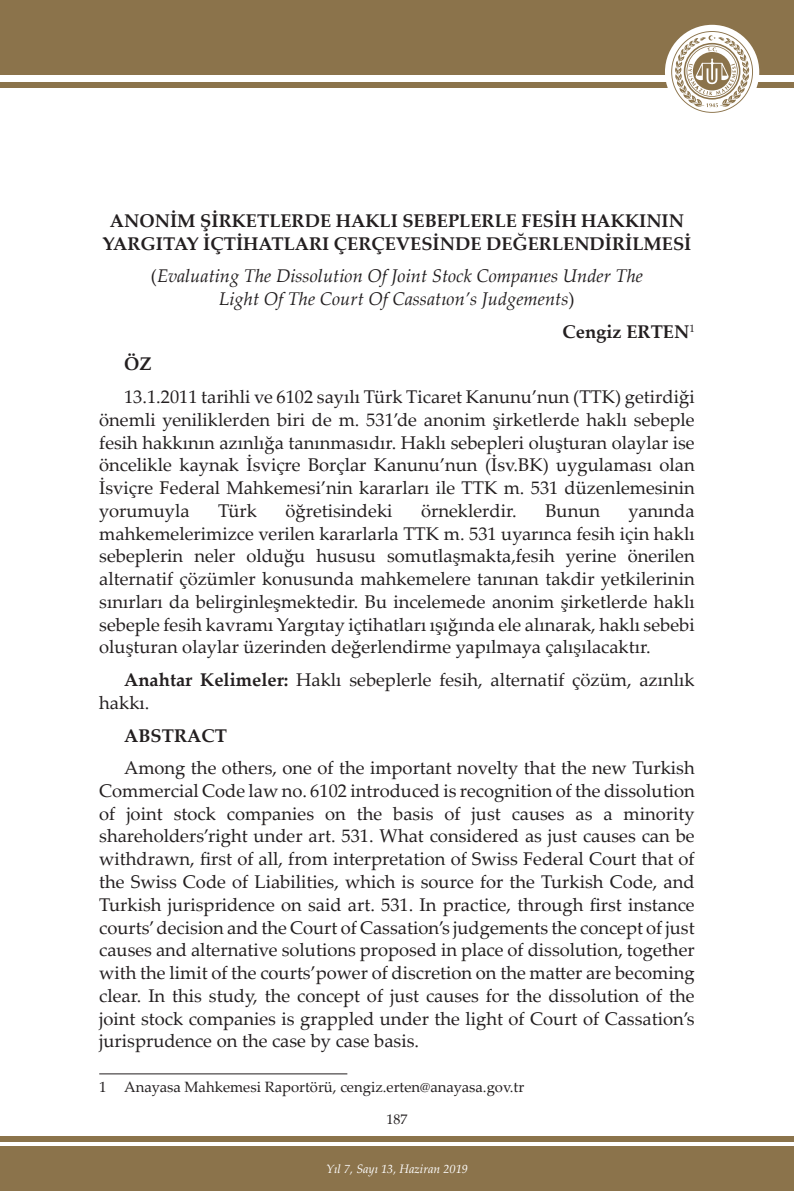
<style>
.page{position:relative;width:794px;height:1191px;background:#fff}
.page>*{position:absolute;margin:0;border:0;box-sizing:border-box;transform-origin:0 0}
.t1{font:18.38px/22.8px "Palatino Linotype";color:#231f20;text-align:justify}
.t2{font:700 18.38px/22.8px "Palatino Linotype";color:#231f20;text-align:center}
.t3{font:italic 18.38px/22.8px "Palatino Linotype";color:#231f20;text-align:center}
.t4{font:14.88px "Palatino Linotype";color:#231f20}
.t5{font:14px "Palatino Linotype";color:#231f20}
.t6{font:italic 12.25px "Palatino Linotype";color:#fff}
.s1{font-style:normal}
.s2{font-weight:700}
</style>
<div class="page">
<div style="left:0;top:1136px;width:794px;height:5px;background:#8b734b"></div>
<div style="left:0;top:1146px;width:794px;height:45px;background:#8b734b"></div>
<div style="left:0;top:82px;width:794px;height:6px;background:#8b734b"></div>
<div style="left:0;top:0;width:794px;height:74px;background:#8b734b"></div>
<div style="left:665px;top:25px;width:94px;height:94px;background:#fff;border-radius:50%"></div>
<svg style="left:671px;top:31px;width:82px;height:82px"></svg>
<hr style="left:99px;top:1073px;width:248px;height:1px;background:#231f20">
<p class="t2" style="left:103px;top:208px;width:590px">ANONİM ŞİRKETLERDE HAKLI SEBEPLERLE FESİH HAKKININ<br>YARGITAY İÇTİHATLARI ÇERÇEVESİNDE DEĞERLENDİRİLMESİ</p>
<p class="t3" style="left:151px;top:264px;width:493px"><span class="s1">(</span>Evaluating The Dissolution Of Joint Stock Companıes Under The<br>Light Of The Court Of Cassatıon’s Judgements<span class="s1">)</span></p>
<p class="t2" style="left:562px;top:319px;width:134px">Cengiz ERTEN<sup>1</sup></p>
<p class="t2" style="left:124px;top:352px;width:29px">ÖZ</p>
<p class="t1" style="left:99px;top:385px;width:597px;text-indent:25px">13.1.2011 tarihli ve 6102 sayılı Türk Ticaret Kanunu’nun (TTK) getirdiği önemli yeniliklerden biri de m. 531’de anonim şirketlerde haklı sebeple fesih hakkının azınlığa tanınmasıdır. Haklı sebepleri oluşturan olaylar ise öncelikle kaynak İsviçre Borçlar Kanunu’nun (İsv.BK) uygulaması olan İsviçre Federal Mahkemesi’nin kararları ile TTK m. 531 düzenlemesinin yorumuyla</p>
<p class="t1" style="left:99px;top:498px;width:597px;text-indent:529px">yanında mahkemelerimizce verilen kararlarla TTK m. 531 uyarınca fesih için haklı sebeplerin neler olduğu hususu somutlaşmakta,fesih yerine önerilen alternatif çözümler konusunda mahkemelere tanınan takdir yetkilerinin sınırları da belirginleşmektedir. Bu incelemede anonim şirketlerde haklı sebeple fesih kavramı Yargıtay içtihatları ışığında ele alınarak, haklı sebebi oluşturan olaylar üzerinden değerlendirme yapılmaya çalışılacaktır.</p>
<p class="t1" style="left:99px;top:668px;width:597px;text-indent:25px"><span class="s2">Anahtar Kelimeler:</span> Haklı sebeplerle fesih, alternatif çözüm, azınlık hakkı.</p>
<p class="t2" style="left:124px;top:723px;width:104px">ABSTRACT</p>
<p class="t1" style="left:99px;top:756px;width:597px;text-indent:25px">Among the others, one of the important novelty that the new Turkish Commercial Code law no. 6102 introduced is recognition of the dissolution of joint stock companies on the basis of just causes as a minority shareholders’right under art. 531. What considered as just causes can be withdrawn, first of all, from interpretation of Swiss Federal Court that of the Swiss Code of Liabilities, which is source for the Turkish Code, and Turkish jurispridence on said art. 531. In practice, through first instance courts’ decision and the Court of Cassation’s judgements the concept of just causes and alternative solutions proposed in place of dissolution, together with the limit of the courts’power of discretion on the matter are becoming clear. In this study, the concept of just causes for the dissolution of the joint stock companies is grappled under the light of Court of Cassation’s jurisprudence on the case by case basis.</p>
<p class="t4" style="left:99px;top:1076px;width:426px">1 Anayasa Mahkemesi Raportörü, cengiz.erten@anayasa.gov.tr</p>
<p class="t1" style="left:218px;top:498px;width:40px">Türk</p>
<p class="t1" style="left:285px;top:498px;width:109px">öğretisindeki</p>
<p class="t1" style="left:421px;top:498px;width:97px">örneklerdir.</p>
<p class="t1" style="left:545px;top:498px;width:56px">Bunun</p>
<p class="t5" style="left:386px;top:1109px;width:22px">187</p>
<p class="t6" style="left:326px;top:1159px;width:143px">Yıl 7, Sayı 13, Haziran 2019</p>
</div>
